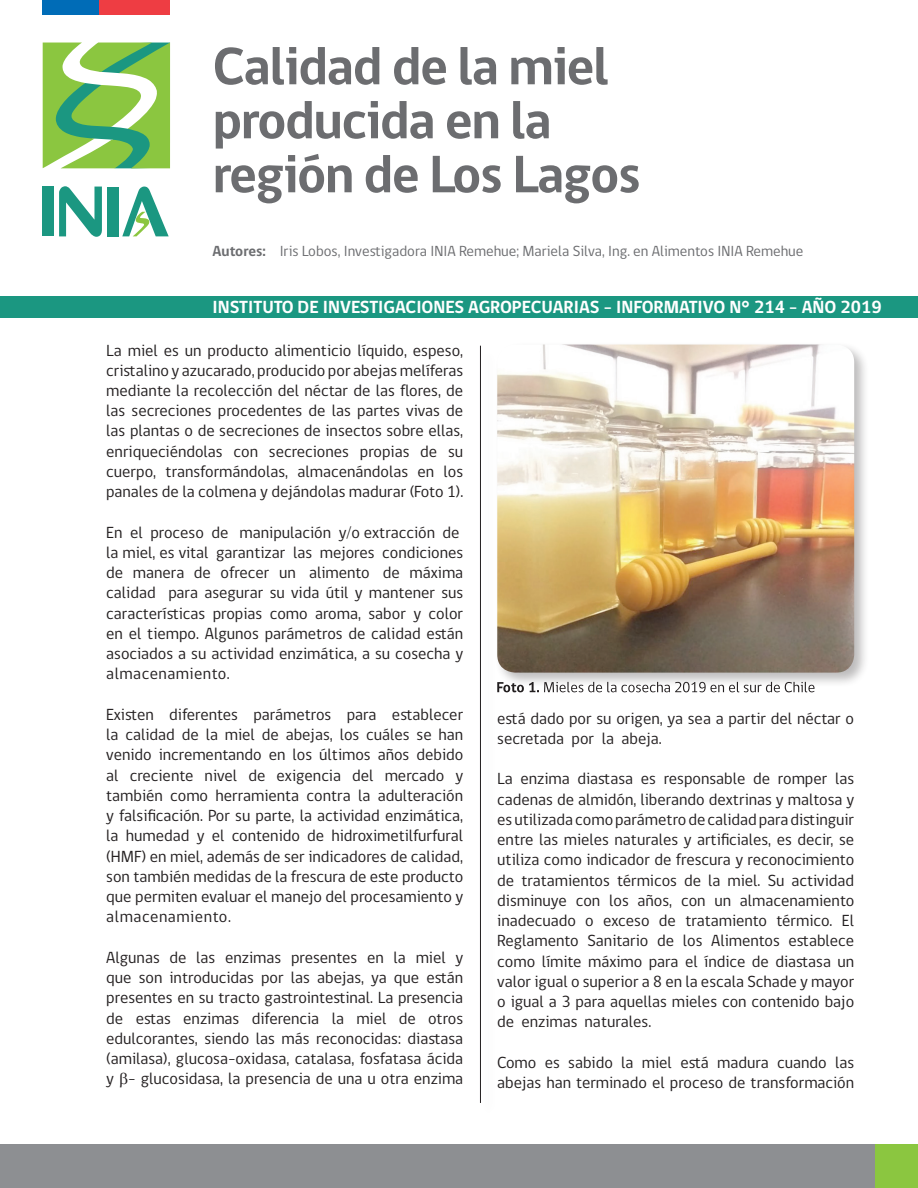
<style>
.page{position:relative;width:918px;height:1188px;background:#fff}
.page>*{position:absolute;margin:0;border:0;box-sizing:border-box;transform-origin:0 0}
.t1{font:700 54px/54px "gob CL";letter-spacing:-.025em;color:#6c6d70}
.t2{font:700 18px "gob CL";color:#fff}
.t3{font:16.5px/20.2px "gob CL";color:#231f20;text-align:justify}
.t4{font:15px "gob CL";color:#6c6d70}
.s1{font-weight:700}
</style>
<div class="page">
<div style="left:0;top:296px;width:918px;height:22px;background:#1b9781"></div>
<div style="left:874px;top:1144px;width:44px;height:44px;background:#8bc640"></div>
<svg style="left:59px;top:186px;width:43px;height:51px"></svg>
<div style="left:43px;top:186px;width:11px;height:50px;background:#1b9781"></div>
<div style="left:107px;top:187px;width:12px;height:49px;background:#1b9781"></div>
<svg style="left:122px;top:187px;width:47px;height:49px"></svg>
<svg style="left:43px;top:43px;width:127px;height:125px"></svg>
<div style="left:43px;top:0;width:56px;height:14px;background:#006cb7"></div>
<div style="left:99px;top:0;width:71px;height:14px;background:#ee3d43"></div>
<div style="left:0;top:1144px;width:874px;height:44px;background:#8d8f92"></div>
<hr style="left:480px;top:346px;width:1px;height:757px;background:#231f20">
<div style="left:494px;top:342px;width:376px;height:346px;background:#231f20;opacity:.3"></div>
<img style="left:497px;top:345px;width:357px;height:328px">
<svg style="left:497px;top:682px;width:318px;height:10px"></svg>
<h1 class="t1" style="left:213px;top:41px;width:430px">Calidad de la miel producida en la región de Los Lagos</h1>
<p class="t4" style="left:213px;top:240px;width:592px"><span class="s1">Autores:</span> Iris Lobos, Investigadora INIA Remehue; Mariela Silva, Ing. en Alimentos INIA Remehue</p>
<p class="t2" style="left:213px;top:295px;width:671px">INSTITUTO DE INVESTIGACIONES AGROPECUARIAS - INFORMATIVO N° 214 - AÑO 2019</p>
<p class="t3" style="left:106px;top:340px;width:358px">La miel es un producto alimenticio líquido, espeso, cristalino y azucarado, producido por abejas melíferas mediante la recolección del néctar de las flores, de las secreciones procedentes de las partes vivas de las plantas o de secreciones de insectos sobre ellas, enriqueciéndolas con secreciones propias de su cuerpo, transformándolas, almacenándolas en los panales de la colmena y dejándolas madurar (Foto 1).</p>
<p class="t3" style="left:106px;top:523px;width:358px;text-align:left">En el proceso de manipulación y/o extracción de la miel, es vital garantizar las mejores condiciones de manera de ofrecer un alimento de máxima calidad para asegurar su vida útil y mantener sus características propias como aroma, sabor y color en el tiempo. Algunos parámetros de calidad están asociados a su actividad enzimática, a su cosecha y almacenamiento.</p>
<p class="t3" style="left:106px;top:705px;width:358px">Existen diferentes parámetros para establecer la calidad de la miel de abejas, los cuáles se han venido incrementando en los últimos años debido al creciente nivel de exigencia del mercado y también como herramienta contra la adulteración y falsificación. Por su parte, la actividad enzimática, la humedad y el contenido de hidroximetilfurfural (HMF) en miel, además de ser indicadores de calidad, son también medidas de la frescura de este producto que permiten evaluar el manejo del procesamiento y almacenamiento.</p>
<p class="t3" style="left:106px;top:948px;width:358px">Algunas de las enzimas presentes en la miel y que son introducidas por las abejas, ya que están presentes en su tracto gastrointestinal. La presencia de estas enzimas diferencia la miel de otros edulcorantes, siendo las más reconocidas: diastasa (amilasa), glucosa-oxidasa, catalasa, fosfatasa ácida y - glucosidasa, la presencia de una u otra enzima</p>
<p class="t3" style="left:497px;top:708px;width:358px">está dado por su origen, ya sea a partir del néctar o secretada por la abeja.</p>
<p class="t3" style="left:497px;top:769px;width:358px">La enzima diastasa es responsable de romper las cadenas de almidón, liberando dextrinas y maltosa y es utilizada como parámetro de calidad para distinguir entre las mieles naturales y artificiales, es decir, se utiliza como indicador de frescura y reconocimiento de tratamientos térmicos de la miel. Su actividad disminuye con los años, con un almacenamiento inadecuado o exceso de tratamiento térmico. El Reglamento Sanitario de los Alimentos establece como límite máximo para el índice de diastasa un valor igual o superior a 8 en la escala Schade y mayor o igual a 3 para aquellas mieles con contenido bajo de enzimas naturales.</p>
<p class="t3" style="left:497px;top:1053px;width:358px">Como es sabido la miel está madura cuando las abejas han terminado el proceso de transformación</p>
</div>
